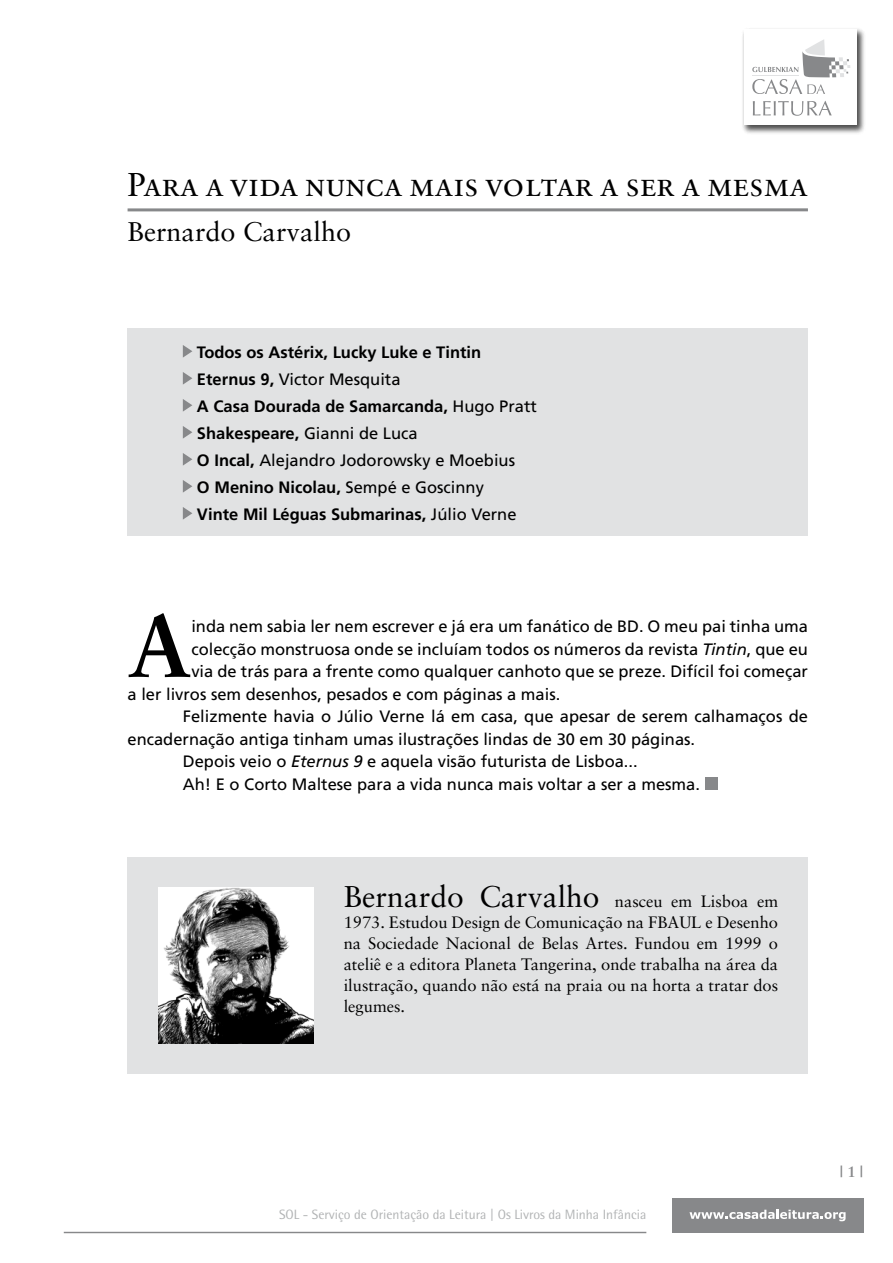
<style>
.page{position:relative;width:893px;height:1263px;background:#fff}
.page>*{position:absolute;margin:0;border:0;box-sizing:border-box;transform-origin:0 0}
.t1{font:700 88.35px "Sabon";color:#000}
.t2{font:33px "Sabon Roman SC";color:#000}
.t3{font:30px "Sabon";color:#000}
.t4{font:27px "Sabon";color:#000}
.t5{font:16.5px "Frutiger";color:#000}
.t6{font:700 16.5px/27px "Frutiger";color:#000}
.t7{font:16.5px/21px "Sabon";color:#000;text-align:justify}
.t8{font:700 15px "Sabon";color:#87888a}
.t9{font:13.5px "Rotis Semi Sans";color:#b1b3b4}
.s1{font-weight:400}
.s2{font-style:italic}
.s3{font-size:16.5px}
</style>
<div class="page">
<div style="left:128px;top:857px;width:680px;height:217px;background:#e1e2e3"></div>
<div style="left:128px;top:329px;width:680px;height:207px;background:#e1e2e3"></div>
<svg style="left:183px;top:345px;width:9px;height:13px"></svg>
<svg style="left:183px;top:372px;width:9px;height:13px"></svg>
<svg style="left:183px;top:399px;width:9px;height:13px"></svg>
<svg style="left:183px;top:426px;width:9px;height:13px"></svg>
<svg style="left:183px;top:453px;width:9px;height:13px"></svg>
<svg style="left:183px;top:480px;width:9px;height:13px"></svg>
<svg style="left:183px;top:507px;width:9px;height:13px"></svg>
<div style="left:705px;top:777px;width:12px;height:13px;background:#87888a"></div>
<img style="left:742px;top:29px;width:122px;height:104px">
<hr style="left:128px;top:208px;width:680px;height:3px;background:#87888a">
<hr style="left:64px;top:1232px;width:582px;height:1px;background:#87888a">
<div style="left:672px;top:1198px;width:191px;height:34px;background:#87888a"></div>
<svg style="left:689px;top:1210px;width:157px;height:11px"></svg>
<div style="left:744px;top:29px;width:113px;height:96px;background:#fff"></div>
<svg style="left:753px;top:101px;width:79px;height:15px"></svg>
<svg style="left:752px;top:39px;width:98px;height:55px"></svg>
<hr style="left:752px;top:75px;width:46px;height:1px;background:#e1e2e3">
<img style="left:158px;top:888px;width:156px;height:156px">
<h2 class="t2" style="left:128px;top:165px;width:682px">Para a vida nunca mais voltar a ser a mesma</h2>
<h3 class="t4" style="left:128px;top:215px;width:225px">Bernardo Carvalho</h3>
<p class="t6" style="left:197px;top:338px;width:341px">Todos os Astérix, Lucky Luke e Tintin Eternus 9, <span class="s1">Victor Mesquita<br></span>A Casa Dourada de Samarcanda, <span class="s1">Hugo Pratt </span>Shakespeare, <span class="s1">Gianni de Luca<br></span>O Incal, <span class="s1">Alejandro Jodorowsky e Moebius<br></span>O Menino Nicolau, <span class="s1">Sempé e Goscinny<br></span>Vinte Mil Léguas Submarinas, <span class="s1">Júlio Verne</span></p>
<h1 class="t1" style="left:128px;top:592px;width:65px">A</h1>
<p class="t5" style="left:191px;top:617px;width:618px">inda nem sabia ler nem escrever e já era um fanático de BD. O meu pai tinha uma</p>
<p class="t5" style="left:191px;top:639px;width:618px">colecção monstruosa onde se incluíam todos os números da revista <span class="s2">Tintin</span>, que eu</p>
<p class="t5" style="left:191px;top:662px;width:618px">via de trás para a frente como qualquer canhoto que se preze. Difícil foi começar</p>
<p class="t5" style="left:128px;top:684px;width:434px">a ler livros sem desenhos, pesados e com páginas a mais.</p>
<p class="t5" style="left:183px;top:707px;width:627px">Felizmente havia o Júlio Verne lá em casa, que apesar de serem calhamaços de</p>
<p class="t5" style="left:128px;top:729px;width:569px">encadernação antiga tinham umas ilustrações lindas de 30 em 30 páginas.</p>
<p class="t5" style="left:183px;top:752px;width:456px">Depois veio o <span class="s2">Eternus 9</span> e aquela visão futurista de Lisboa...</p>
<p class="t5" style="left:183px;top:774px;width:519px">Ah! E o Corto Maltese para a vida nunca mais voltar a ser a mesma.</p>
<h3 class="t3" style="left:344px;top:878px;width:436px">Bernardo Carvalho <span class="s3">nasceu em Lisboa em</span></h3>
<p class="t7" style="left:344px;top:911px;width:436px">1973. Estudou Design de Comunicação na FBAUL e Desenho na Sociedade Nacional de Belas Artes. Fundou em 1999 o ateliê e a editora Planeta Tangerina, onde trabalha na área da ilustração, quando não está na praia ou na horta a tratar dos legumes.</p>
<p class="t9" style="left:279px;top:1206px;width:369px">SOL - Serviço de Orientação da Leitura | Os Livros da Minha Infância</p>
<p class="t8" style="left:840px;top:1162px;width:25px">| 1 |</p>
</div>
